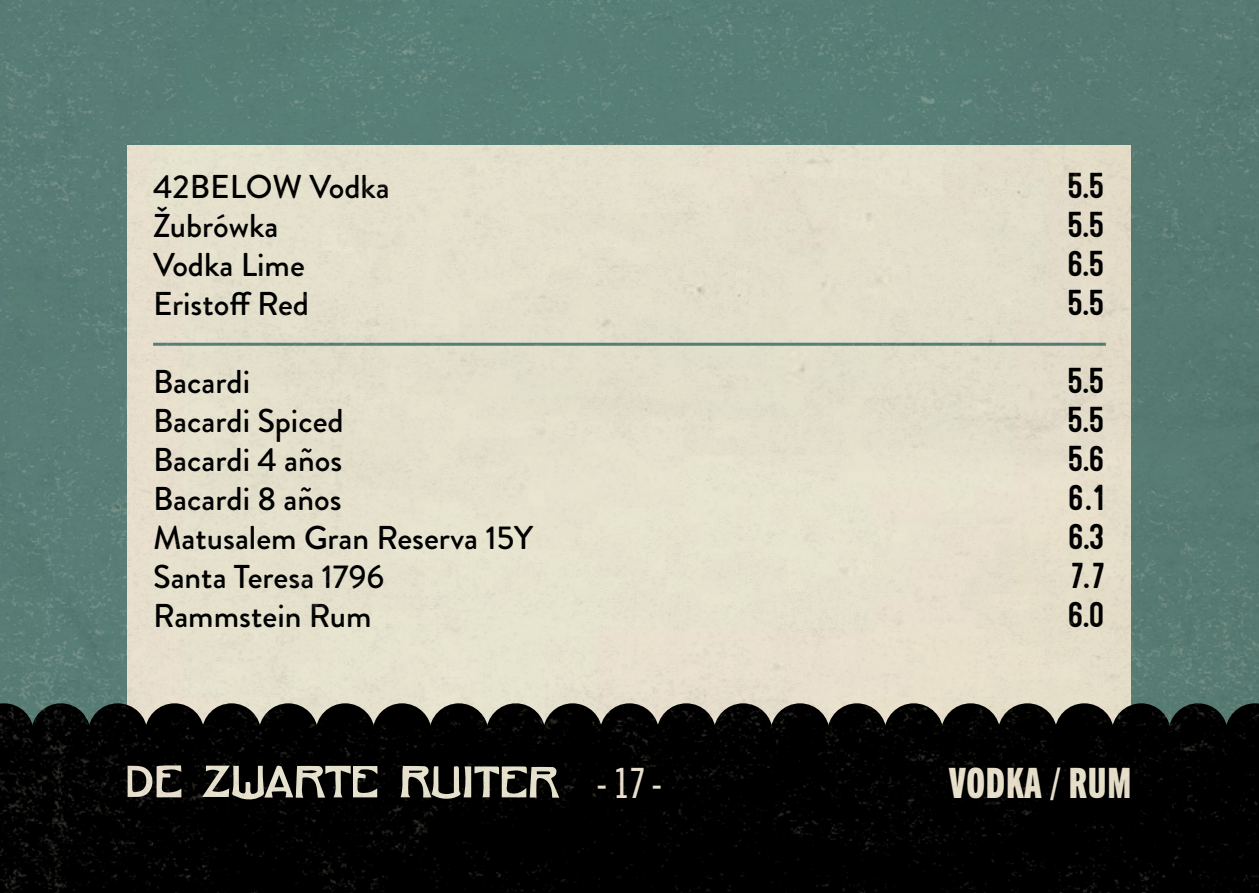
<style>
.page{position:relative;width:1259px;height:893px;background:#fff}
.page>*{position:absolute;margin:0;border:0;box-sizing:border-box;transform-origin:0 0}
.t1{font:42px "Trade Gothic Next LT Pro Hv Cm";letter-spacing:.02em;color:#fff}
.t2{font:42px "Trade Gothic Next LT Pro Cm";color:#fff}
.t3{font:500 36px "Kapra Neue";color:#000}
.t4{font:500 33px "Brandon Grotesque";color:#000}
</style>
<div class="page">
<img style="left:0;top:0;width:1259px;height:893px">
<p class="t4" style="left:153px;top:164px;width:238px">42BELOW Vodka</p>
<p class="t3" style="left:1067px;top:163px;width:39px">5.5</p>
<p class="t4" style="left:153px;top:203px;width:127px">Žubrówka</p>
<p class="t3" style="left:1067px;top:202px;width:39px">5.5</p>
<p class="t4" style="left:153px;top:242px;width:153px">Vodka Lime</p>
<p class="t3" style="left:1067px;top:241px;width:38px">6.5</p>
<p class="t4" style="left:153px;top:281px;width:157px">Eristoff Red</p>
<p class="t3" style="left:1067px;top:280px;width:39px">5.5</p>
<p class="t4" style="left:153px;top:359px;width:98px">Bacardi</p>
<p class="t3" style="left:1067px;top:358px;width:39px">5.5</p>
<p class="t4" style="left:153px;top:398px;width:192px">Bacardi Spiced</p>
<p class="t3" style="left:1067px;top:397px;width:39px">5.5</p>
<p class="t4" style="left:153px;top:437px;width:191px">Bacardi 4 años</p>
<p class="t3" style="left:1067px;top:436px;width:38px">5.6</p>
<p class="t4" style="left:153px;top:476px;width:190px">Bacardi 8 años</p>
<p class="t3" style="left:1068px;top:475px;width:38px">6.1</p>
<p class="t4" style="left:153px;top:515px;width:381px">Matusalem Gran Reserva 15Y</p>
<p class="t3" style="left:1068px;top:514px;width:38px">6.3</p>
<p class="t4" style="left:153px;top:554px;width:233px">Santa Teresa 1796</p>
<p class="t3" style="left:1071px;top:553px;width:34px">7.7</p>
<p class="t4" style="left:153px;top:593px;width:220px">Rammstein Rum</p>
<p class="t3" style="left:1068px;top:592px;width:38px">6.0</p>
<p class="t2" style="left:597px;top:755px;width:67px">- 17 -</p>
<p class="t1" style="left:949px;top:755px;width:184px">VODKA / RUM</p>
</div>
